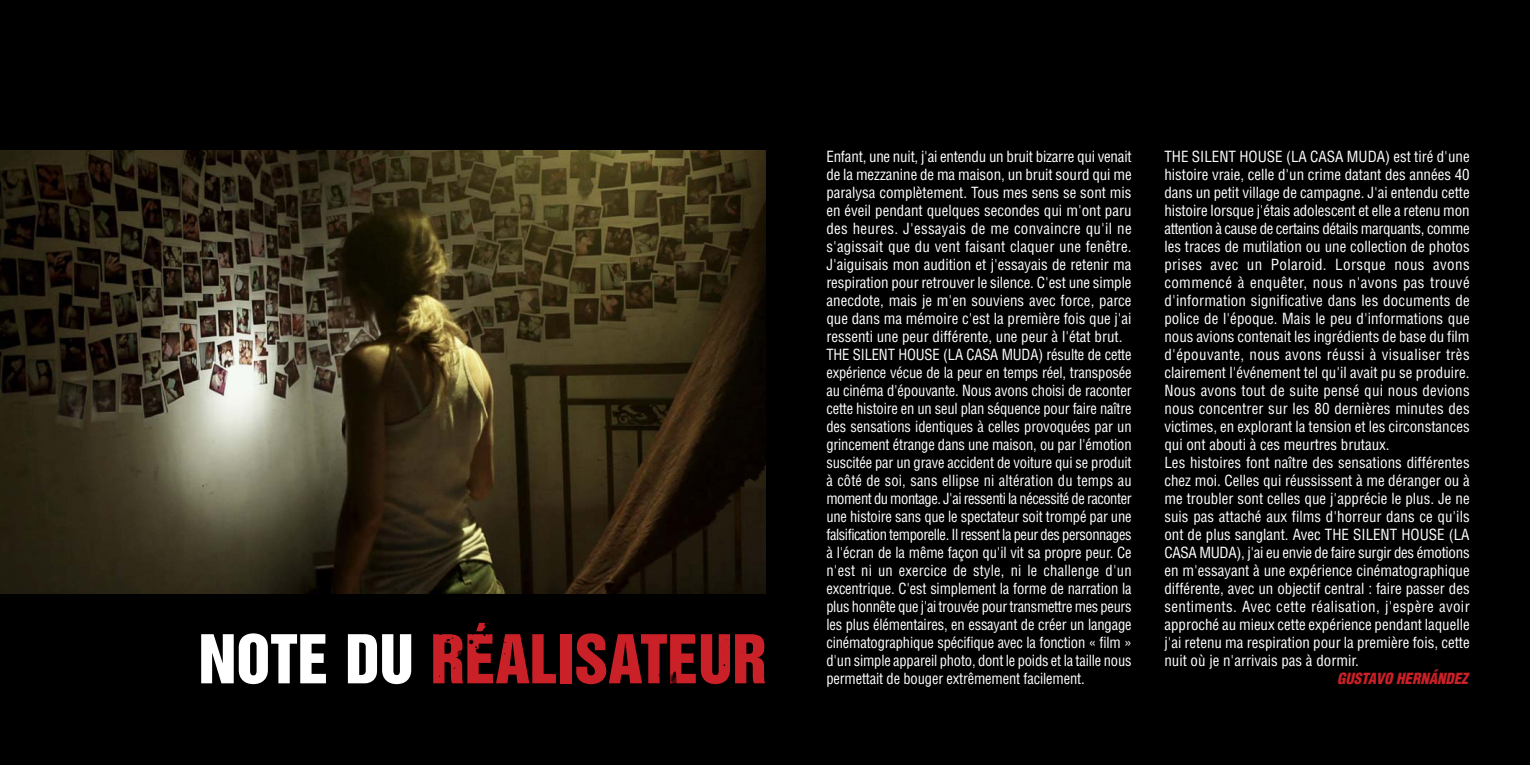
<style>
.page{position:relative;width:1530px;height:765px;background:#000}
.page>*{position:absolute;margin:0;border:0;box-sizing:border-box;transform-origin:0 0}
.t1{font:61.5px "Helvetica Inserat";color:#ca2027}
.t2{font:condensed 15px/18px "Helvetica";color:#fff}
.t3{font:italic 900 condensed 15px "Helvetica";color:#ca2027}
.s1{color:#fff}
</style>
<div class="page">
<img style="left:0;top:150px;width:765px;height:443px">
<h1 class="t1" style="left:199px;top:634px;width:570px"><span class="s1">NOTE DU</span> RÉALISATEUR</h1>
<p class="t2" style="left:826px;top:149px;width:307px">Enfant, une nuit, j'ai entendu un bruit bizarre qui venait de la mezzanine de ma maison, un bruit sourd qui me paralysa complètement. Tous mes sens se sont mis en éveil pendant quelques secondes qui m'ont paru des heures. J'essayais de me convaincre qu'il ne s'agissait que du vent faisant claquer une fenêtre.<br>J'aiguisais mon audition et j'essayais de retenir ma respiration pour retrouver le silence. C'est une simple anecdote, mais je m'en souviens avec force, parce que dans ma mémoire c'est la première fois que j'ai ressenti une peur différente, une peur à l'état brut.<br>THE SILENT HOUSE (LA CASA MUDA) résulte de cette expérience vécue de la peur en temps réel, transposée au cinéma d'épouvante. Nous avons choisi de raconter cette histoire en un seul plan séquence pour faire naître des sensations identiques à celles provoquées par un grincement étrange dans une maison, ou par l'émotion suscitée par un grave accident de voiture qui se produit à côté de soi, sans ellipse ni altération du temps au moment du montage. J'ai ressenti la nécessité de raconter une histoire sans que le spectateur soit trompé par une falsification temporelle. Il ressent la peur des personnages à l'écran de la même façon qu'il vit sa propre peur. Ce n'est ni un exercice de style, ni le challenge d'un excentrique. C'est simplement la forme de narration la plus honnête que j'ai trouvée pour transmettre mes peurs les plus élémentaires, en essayant de créer un langage cinématographique spécifique avec la fonction « film » d'un simple appareil photo, dont le poids et la taille nous permettait de bouger extrêmement facilement.</p>
<p class="t2" style="left:1164px;top:149px;width:307px">THE SILENT HOUSE (LA CASA MUDA) est tiré d'une histoire vraie, celle d'un crime datant des années 40 dans un petit village de campagne. J'ai entendu cette histoire lorsque j'étais adolescent et elle a retenu mon attention à cause de certains détails marquants, comme les traces de mutilation ou une collection de photos prises avec un Polaroid. Lorsque nous avons commencé à enquêter, nous n'avons pas trouvé d'information significative dans les documents de police de l'époque. Mais le peu d'informations que nous avions contenait les ingrédients de base du film d'épouvante, nous avons réussi à visualiser très clairement l'événement tel qu'il avait pu se produire.<br>Nous avons tout de suite pensé qui nous devions nous concentrer sur les 80 dernières minutes des victimes, en explorant la tension et les circonstances qui ont abouti à ces meurtres brutaux.<br>Les histoires font naître des sensations différentes chez moi. Celles qui réussissent à me déranger ou à me troubler sont celles que j'apprécie le plus. Je ne suis pas attaché aux films d'horreur dans ce qu'ils ont de plus sanglant. Avec THE SILENT HOUSE (LA CASA MUDA), j'ai eu envie de faire surgir des émotions en m'essayant à une expérience cinématographique différente, avec un objectif central : faire passer des sentiments. Avec cette réalisation, j'espère avoir approché au mieux cette expérience pendant laquelle j'ai retenu ma respiration pour la première fois, cette nuit où je n'arrivais pas à dormir.</p>
<p class="t3" style="left:1337px;top:673px;width:132px">GUSTAVO HERNÁNDEZ</p>
</div>
